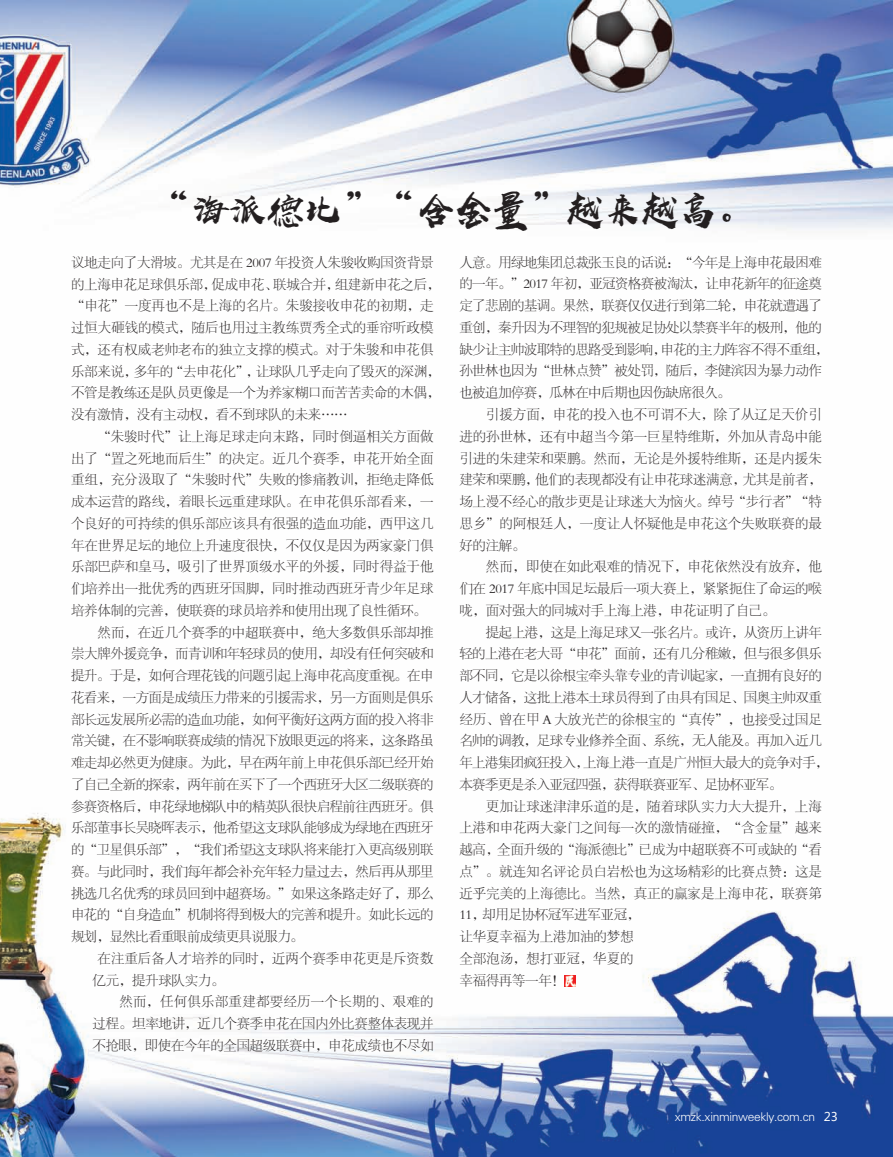
<style>
.page{position:relative;width:893px;height:1157px;background:#fff}
.page>*{position:absolute;margin:0;border:0;box-sizing:border-box;transform-origin:0 0}
.t1{font:37.5px "HY Shang Wei Shou Shu W";color:#231f20}
.t2{font:13.5px/21.8px "FZSYJW GB1 0";letter-spacing:-.025em;color:#231f20}
.t3{font:13.5px "FZSYJW GB1 0";letter-spacing:-.005em;color:#231f20}
.t4{font:13.5px "FZSYJW GB1 0";color:#231f20}
.t5{font:13.5px "FZSYJW GB1 0";letter-spacing:-.045em;color:#231f20}
.t6{font:13.5px "FZSYJW GB1 0";letter-spacing:.015em;color:#231f20}
.t7{font:12px "FZXH1 JW GB1 0";letter-spacing:-.025em;color:#fff}
.s1{font-family:"Microsoft Ya Hei"}
</style>
<div class="page">
<img style="left:0;top:0;width:893px;height:1157px">
<svg style="left:565px;top:975px;width:11px;height:11px"></svg>
<h1 class="t1" style="left:154px;top:186px;width:601px">“海派德比”“含金量”越来越高。</h1>
<p class="t2" style="left:71px;top:252px;width:364px">议地走向了大滑坡。尤其是在 2007 年投资人朱骏收购国资背景</p>
<p class="t2" style="left:71px;top:273px;width:371px">的上海申花足球俱乐部，促成申花、联城合并，组建新申花之后，</p>
<p class="t3" style="left:71px;top:298px;width:364px">“申花”一度再也不是上海的名片。朱骏接收申花的初期，走</p>
<p class="t3" style="left:71px;top:320px;width:364px">过恒大砸钱的模式，随后也用过主教练贾秀全式的垂帘听政模</p>
<p class="t3" style="left:71px;top:342px;width:364px">式，还有权威老帅老布的独立支撑的模式。对于朱骏和申花俱</p>
<p class="t2" style="left:71px;top:360px;width:371px">乐部来说，多年的“去申花化”，让球队几乎走向了毁灭的深渊，</p>
<p class="t2" style="left:71px;top:382px;width:371px">不管是教练还是队员更像是一个为养家糊口而苦苦卖命的木偶，</p>
<p class="t2" style="left:71px;top:404px;width:278px">没有激情，没有主动权，看不到球队的未来……</p>
<p class="t4" style="left:71px;top:429px;width:364px">　　“朱骏时代”让上海足球走向末路，同时倒逼相关方面做</p>
<p class="t4" style="left:71px;top:451px;width:364px">出了“置之死地而后生”的决定。近几个赛季，申花开始全面</p>
<p class="t4" style="left:71px;top:472px;width:364px">重组，充分汲取了“朱骏时代”失败的惨痛教训，拒绝走降低</p>
<p class="t3" style="left:71px;top:494px;width:364px">成本运营的路线，着眼长远重建球队。在申花俱乐部看来，一</p>
<p class="t3" style="left:71px;top:516px;width:364px">个良好的可持续的俱乐部应该具有很强的造血功能，西甲这几</p>
<p class="t3" style="left:71px;top:538px;width:364px">年在世界足坛的地位上升速度很快，不仅仅是因为两家豪门俱</p>
<p class="t3" style="left:71px;top:559px;width:364px">乐部巴萨和皇马，吸引了世界顶级水平的外援，同时得益于他</p>
<p class="t3" style="left:71px;top:581px;width:364px">们培养出一批优秀的西班牙国脚，同时推动西班牙青少年足球</p>
<p class="t2" style="left:71px;top:599px;width:357px">培养体制的完善，使联赛的球员培养和使用出现了良性循环。</p>
<p class="t3" style="left:71px;top:625px;width:364px">　　然而，在近几个赛季的中超联赛中，绝大多数俱乐部却推</p>
<p class="t5" style="left:71px;top:646px;width:364px">崇大牌外援竞争，而青训和年轻球员的使用，却没有任何突破和</p>
<p class="t2" style="left:71px;top:665px;width:364px">提升。于是，如何合理花钱的问题引起上海申花高度重视。在申</p>
<p class="t2" style="left:71px;top:686px;width:364px">花看来，一方面是成绩压力带来的引援需求，另一方面则是俱乐</p>
<p class="t2" style="left:71px;top:708px;width:364px">部长远发展所必需的造血功能，如何平衡好这两方面的投入将非</p>
<p class="t2" style="left:71px;top:730px;width:364px">常关键，在不影响联赛成绩的情况下放眼更远的将来，这条路虽</p>
<p class="t2" style="left:71px;top:752px;width:364px">难走却必然更为健康。为此，早在两年前上申花俱乐部已经开始</p>
<p class="t2" style="left:71px;top:773px;width:364px">了自己全新的探索，两年前在买下了一个西班牙大区二级联赛的</p>
<p class="t2" style="left:71px;top:795px;width:364px">参赛资格后，申花绿地梯队中的精英队很快启程前往西班牙。俱</p>
<p class="t2" style="left:71px;top:817px;width:364px">乐部董事长吴晓晖表示，他希望这支球队能够成为绿地在西班牙</p>
<p class="t2" style="left:71px;top:839px;width:364px">的“卫星俱乐部”，“我们希望这支球队将来能打入更高级别联</p>
<p class="t2" style="left:71px;top:860px;width:364px">赛。与此同时，我们每年都会补充年轻力量过去，然后再从那里</p>
<p class="t2" style="left:71px;top:882px;width:364px">挑选几名优秀的球员回到中超赛场。”如果这条路走好了，那么</p>
<p class="t2" style="left:71px;top:904px;width:364px">申花的“自身造血”机制将得到极大的完善和提升。如此长远的</p>
<p class="t5" style="left:71px;top:929px;width:234px">规划，显然比看重眼前成绩更具说服力。</p>
<p class="t3" style="left:71px;top:951px;width:364px">　　在注重后备人才培养的同时，近两个赛季申花更是斥资数</p>
<p class="t2" style="left:93px;top:969px;width:133px">亿元，提升球队实力。</p>
<p class="t6" style="left:93px;top:994px;width:343px">　　然而，任何俱乐部重建都要经历一个长期的、艰难的</p>
<p class="t2" style="left:93px;top:1013px;width:342px">过程。坦率地讲，近几个赛季申花在国内外比赛整体表现并</p>
<p class="t2" style="left:93px;top:1034px;width:343px">不抢眼，即使在今年的全国超级联赛中，申花成绩也不尽如</p>
<p class="t2" style="left:459px;top:251px;width:371px">人意。用绿地集团总裁张玉良的话说：“今年是上海申花最困难的一年。”2017 年初，亚冠资格赛被淘汰，让申花新年的征途奠定了悲剧的基调。果然，联赛仅仅进行到第二轮，申花就遭遇了重创，秦升因为不理智的犯规被足协处以禁赛半年的极刑，他的缺少让主帅波耶特的思路受到影响，申花的主力阵容不得不重组，孙世林也因为“世林点赞”被处罚，随后，李健滨因为暴力动作也被追加停赛，瓜林在中后期也因伤缺席很久。<br>　　引援方面，申花的投入也不可谓不大，除了从辽足天价引进的孙世林，还有中超当今第一巨星特维斯，外加从青岛中能引进的朱建荣和栗鹏。然而，无论是外援特维斯，还是内援朱建荣和栗鹏，他们的表现都没有让申花球迷满意，尤其是前者，场上漫不经心的散步更是让球迷大为恼火。绰号“步行者”“特思乡”的阿根廷人，一度让人怀疑他是申花这个失败联赛的最好的注解。<br>　　然而，即使在如此艰难的情况下，申花依然没有放弃，他们在 2017 年底中国足坛最后一项大赛上，紧紧扼住了命运的喉咙，面对强大的同城对手上海上港，申花证明了自己。<br>　　提起上港，这是上海足球又一张名片。或许，从资历上讲年轻的上港在老大哥“申花”面前，还有几分稚嫩，但与很多俱乐部不同，它是以徐根宝牵头靠专业的青训起家，一直拥有良好的人才储备，这批上港本土球员得到了由具有国足、国奥主帅双重经历、曾在甲 A 大放光芒的徐根宝的“真传”，也接受过国足名帅的调教，足球专业修养全面、系统，无人能及。再加入近几年上港集团疯狂投入，上海上港一直是广州恒大最大的竞争对手，本赛季更是杀入亚冠四强，获得联赛亚军、足协杯亚军。<br>　　更加让球迷津津乐道的是，随着球队实力大大提升，上海上港和申花两大豪门之间每一次的激情碰撞，“含金量”越来越高，全面升级的“海派德比”已成为中超联赛不可或缺的“看点”。就连知名评论员白岩松也为这场精彩的比赛点赞：这是近乎完美的上海德比。当然，真正的赢家是上海申花，联赛第<br>11，却用足协杯冠军进军亚冠，<br>让华夏幸福为上港加油的梦想<br>全部泡汤，想打亚冠，华夏的<br>幸福得再等一年！</p>
<p class="t7" style="left:675px;top:1109px;width:164px">xmzk.xinminweekly.com.cn <span class="s1">23</span></p>
</div>
